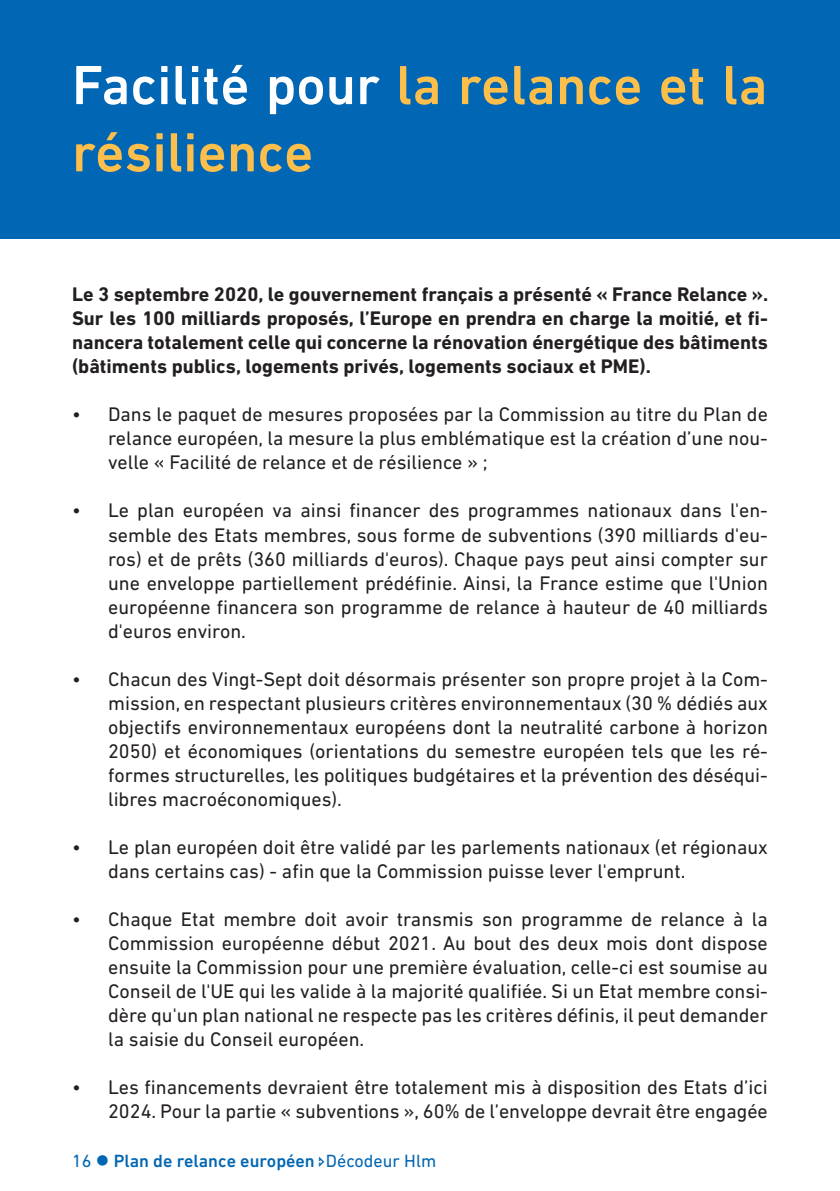
<style>
.page{position:relative;width:840px;height:1191px;background:#fff}
.page>*{position:absolute;margin:0;border:0;box-sizing:border-box;transform-origin:0 0}
.Titre_1{font:500 56px/67.2px "DIN Next LT Pro";color:#fdbf4c}
.t1{font:20px/24px "DIN Next LT Pro";color:#231f20;text-align:justify}
.t2{font:700 20px/24px "DIN Next LT Pro";color:#231f20;text-align:justify}
.t3{font:500 18px "DIN Next LT Pro";color:#0166b3}
.s1{color:#fff}
.s2{font-weight:400}
</style>
<div class="page">
<div style="left:0;top:0;width:839px;height:238px;background:#0166b3"></div>
<p class="Titre_1" style="left:72px;top:51px;width:696px"><span class="s1">Facilité pour</span> la relance et la résilience</p>
<p class="t2" style="left:72px;top:282px;width:697px">Le 3 septembre 2020, le gouvernement français a présenté « France Relance ».<br>Sur les 100 milliards proposés, l’Europe en prendra en charge la moitié, et fi&shy;nancera totalement celle qui concerne la rénovation énergétique des bâtiments (bâtiments publics, logements privés, logements sociaux et PME).</p>
<p class="t1" style="left:108px;top:402px;width:661px;text-indent:-36px">• Dans le paquet de mesures proposées par la Commission au titre du Plan de relance européen, la mesure la plus emblématique est la création d’une nou&shy;velle « Facilité de relance et de résilience » ;</p>
<p class="t1" style="left:108px;top:498px;width:661px;text-indent:-36px">• Le plan européen va ainsi financer des programmes nationaux dans l'en&shy;semble des Etats membres, sous forme de subventions (390 milliards d'eu&shy;ros) et de prêts (360 milliards d'euros). Chaque pays peut ainsi compter sur une enveloppe partiellement prédéfinie. Ainsi, la France estime que l'Union européenne financera son programme de relance à hauteur de 40 milliards d'euros environ.</p>
<p class="t1" style="left:108px;top:666px;width:661px;text-indent:-36px">• Chacun des Vingt-Sept doit désormais présenter son propre projet à la Com&shy;mission, en respectant plusieurs critères environnementaux (30 % dédiés aux objectifs environnementaux européens dont la neutralité carbone à horizon 2050) et économiques (orientations du semestre européen tels que les ré&shy;formes structurelles, les politiques budgétaires et la prévention des déséqui&shy;libres macroéconomiques).</p>
<p class="t1" style="left:108px;top:834px;width:661px;text-indent:-36px">• Le plan européen doit être validé par les parlements nationaux (et régionaux dans certains cas) - afin que la Commission puisse lever l'emprunt.</p>
<p class="t1" style="left:108px;top:906px;width:661px;text-indent:-36px">• Chaque Etat membre doit avoir transmis son programme de relance à la Commission européenne début 2021. Au bout des deux mois dont dispose ensuite la Commission pour une première évaluation, celle-ci est soumise au Conseil de l'UE qui les valide à la majorité qualifiée. Si un Etat membre consi&shy;dère qu'un plan national ne respecte pas les critères définis, il peut demander la saisie du Conseil européen.</p>
<p class="t1" style="left:72px;top:1074px;width:697px;text-align:right">• Les financements devraient être totalement mis à disposition des Etats d’ici<br>2024. Pour la partie « subventions », 60% de l’enveloppe devrait être engagée</p>
<p class="t3" style="left:72px;top:1150px;width:365px"><span class="s2">16</span> ● Plan de relance européen <span class="s2">Décodeur Hlm</span></p>
</div>
